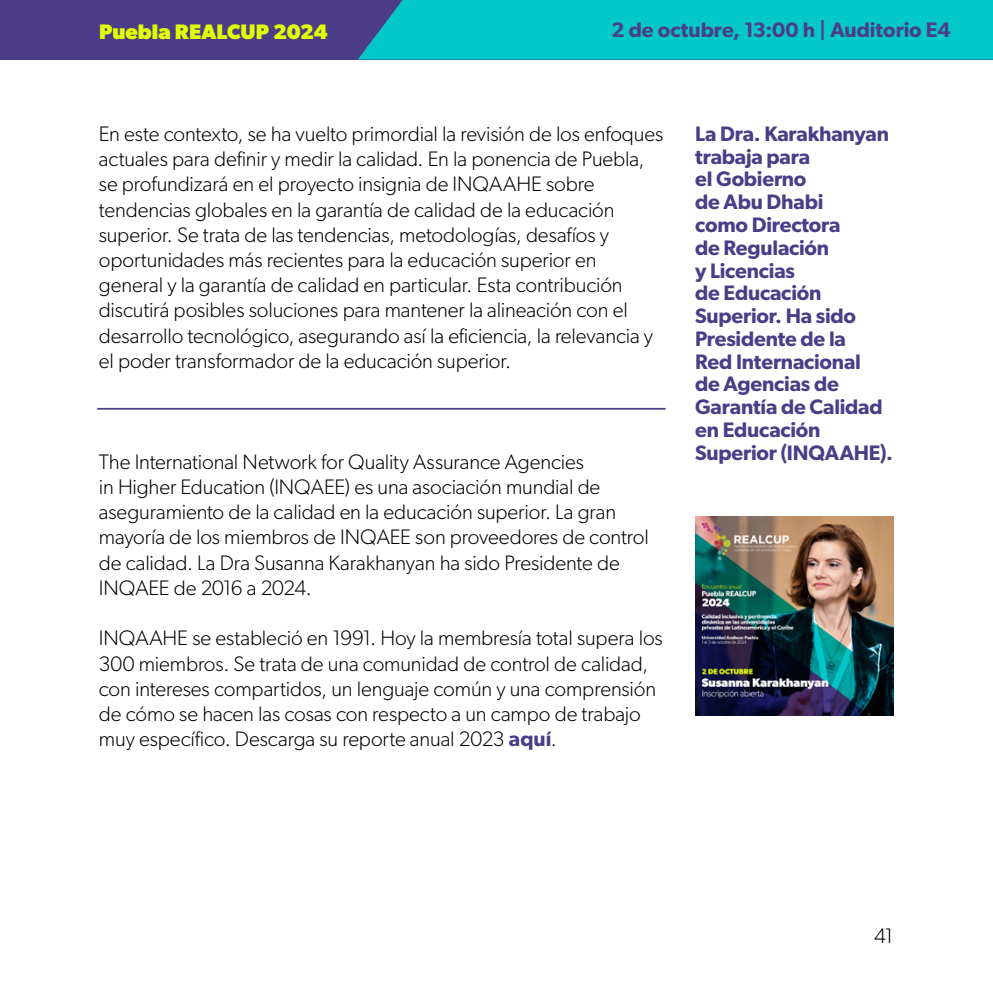
<style>
.page{position:relative;width:993px;height:993px;background:#fff}
.page>*{position:absolute;margin:0;border:0;box-sizing:border-box;transform-origin:0 0}
.t1{font:300 21px/25.2px "Gibson";letter-spacing:-.005em;color:#000}
.t2{font:600 21px/22.8px "Gibson";letter-spacing:-.01em;color:#4c3d88}
.t3{font:700 21px "Gibson";color:#e0ff00}
.s1{font-weight:600;color:#4c3d88}
</style>
<div class="page">
<div style="left:0;top:0;width:992px;height:60px;background:#4c3d88"></div>
<div style="left:358px;top:0;width:634px;height:60px;background:#03c8c9"></div>
<hr style="left:97px;top:408px;width:568px;height:1px;background:#4c3d88">
<img style="left:695px;top:516px;width:198px;height:199px">
<p class="t3" style="left:99px;top:19px;width:230px">Puebla REALCUP 2024</p>
<p class="t2" style="left:611px;top:18px;width:341px">2 de octubre, 13:00 h | Auditorio E4</p>
<p class="t1" style="left:99px;top:121px;width:566px">En este contexto, se ha vuelto primordial la revisión de los enfoques actuales para definir y medir la calidad. En la ponencia de Puebla, se profundizará en el proyecto insignia de INQAAHE sobre tendencias globales en la garantía de calidad de la educación superior. Se trata de las tendencias, metodologías, desafíos y oportunidades más recientes para la educación superior en general y la garantía de calidad en particular. Esta contribución discutirá posibles soluciones para mantener la alineación con el desarrollo tecnológico, asegurando así la eficiencia, la relevancia y el poder transformador de la educación superior.</p>
<p class="t1" style="left:99px;top:448px;width:551px">The International Network for Quality Assurance Agencies<br>in Higher Education (INQAEE) es una asociación mundial de aseguramiento de la calidad en la educación superior. La gran mayoría de los miembros de INQAEE son proveedores de control de calidad. La Dra Susanna Karakhanyan ha sido Presidente de INQAEE de 2016 a 2024.</p>
<p class="t1" style="left:99px;top:625px;width:565px">INQAAHE se estableció en 1991. Hoy la membresía total supera los 300 miembros. Se trata de una comunidad de control de calidad, con intereses compartidos, un lenguaje común y una comprensión de cómo se hacen las cosas con respecto a un campo de trabajo muy específico. Descarga su reporte anual 2023 <span class="s1">aquí</span>.</p>
<p class="t2" style="left:695px;top:122px;width:199px">La Dra. Karakhanyan trabaja para<br>el Gobierno<br>de Abu Dhabi<br>como Directora<br>de Regulación<br>y Licencias<br>de Educación<br>Superior. Ha sido<br>Presidente de la<br>Red Internacional<br>de Agencias de<br>Garantía de Calidad en Educación<br>Superior (INQAAHE).</p>
<p class="t1" style="left:874px;top:922px;width:21px">41</p>
</div>
